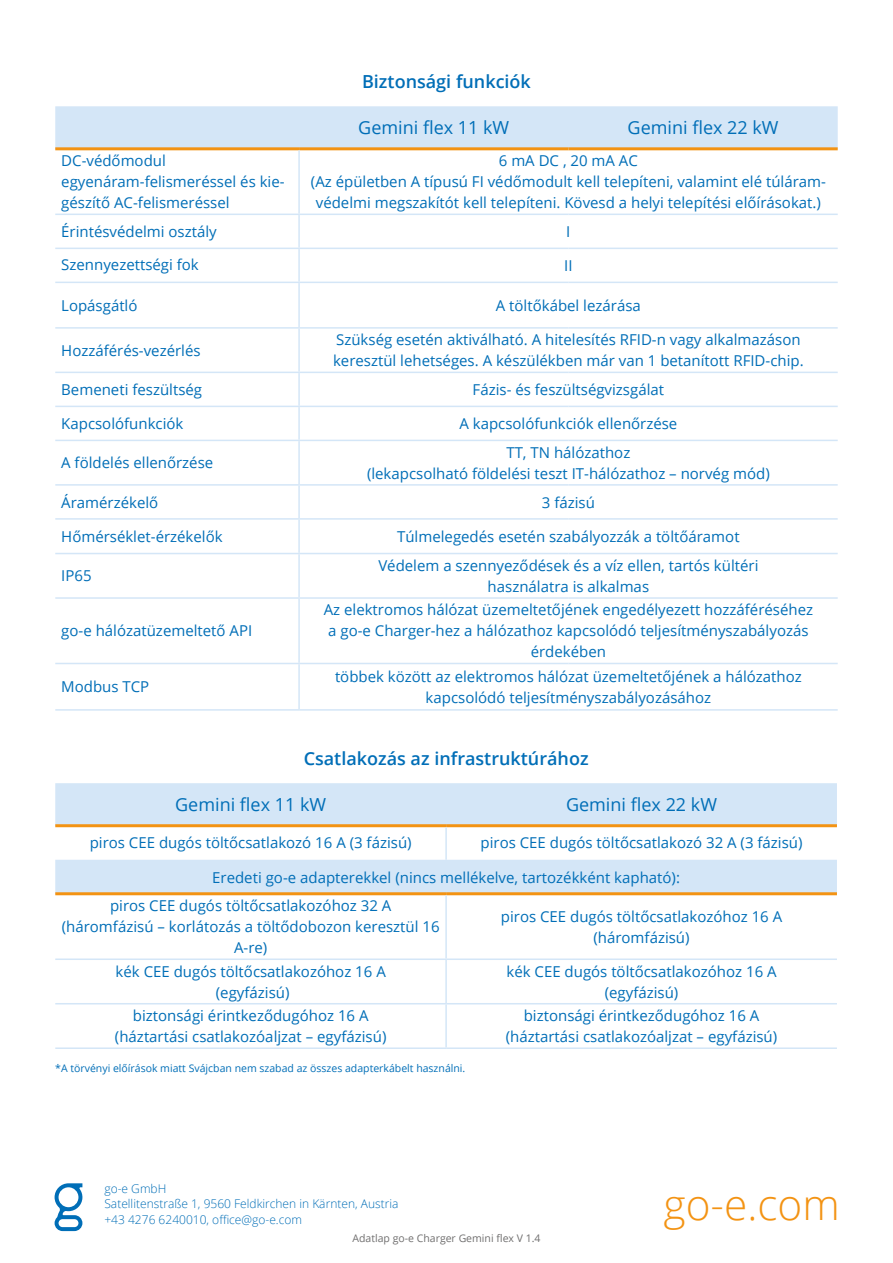
<style>
.page{position:relative;width:893px;height:1263px;background:#fff}
.page>*{position:absolute;margin:0;border:0;box-sizing:border-box;transform-origin:0 0}
.t1{font:300 42.3px "Open Sans";color:#f39313}
.t2{font:18px "Open Sans";color:#006eb7}
.t3{font:600 18px "Open Sans";color:#006eb7}
.t4{font:15px/21px "Open Sans";color:#006eb7;text-align:center}
.t5{font:300 12px/15.6px "Open Sans";color:#006eb7}
.t6{font:10.5px "Open Sans";color:#006eb7}
.t7{font:10.5px "Open Sans";color:#706f6f}
</style>
<div class="page">
<svg style="left:55px;top:1183px;width:28px;height:48px"></svg>
<div style="left:55px;top:106px;width:783px;height:41px;background:#d4e6f7"></div>
<hr style="left:55px;top:214px;width:244px;height:1px;background:#d4e6f7">
<hr style="left:299px;top:214px;width:269px;height:1px;background:#d4e6f7">
<hr style="left:568px;top:214px;width:270px;height:1px;background:#d4e6f7">
<hr style="left:55px;top:248px;width:244px;height:1px;background:#d4e6f7">
<hr style="left:299px;top:248px;width:269px;height:1px;background:#d4e6f7">
<hr style="left:568px;top:248px;width:270px;height:1px;background:#d4e6f7">
<hr style="left:55px;top:282px;width:244px;height:1px;background:#d4e6f7">
<hr style="left:299px;top:282px;width:269px;height:1px;background:#d4e6f7">
<hr style="left:568px;top:282px;width:270px;height:1px;background:#d4e6f7">
<hr style="left:55px;top:327px;width:244px;height:2px;background:#d4e6f7">
<hr style="left:299px;top:327px;width:269px;height:2px;background:#d4e6f7">
<hr style="left:568px;top:327px;width:270px;height:2px;background:#d4e6f7">
<hr style="left:55px;top:372px;width:244px;height:1px;background:#d4e6f7">
<hr style="left:299px;top:372px;width:269px;height:1px;background:#d4e6f7">
<hr style="left:568px;top:372px;width:270px;height:1px;background:#d4e6f7">
<hr style="left:55px;top:406px;width:244px;height:1px;background:#d4e6f7">
<hr style="left:299px;top:406px;width:269px;height:1px;background:#d4e6f7">
<hr style="left:568px;top:406px;width:270px;height:1px;background:#d4e6f7">
<hr style="left:55px;top:440px;width:244px;height:1px;background:#d4e6f7">
<hr style="left:299px;top:440px;width:269px;height:1px;background:#d4e6f7">
<hr style="left:568px;top:440px;width:270px;height:1px;background:#d4e6f7">
<hr style="left:55px;top:484px;width:244px;height:2px;background:#d4e6f7">
<hr style="left:299px;top:484px;width:269px;height:2px;background:#d4e6f7">
<hr style="left:568px;top:484px;width:270px;height:2px;background:#d4e6f7">
<hr style="left:55px;top:518px;width:244px;height:2px;background:#d4e6f7">
<hr style="left:299px;top:518px;width:269px;height:2px;background:#d4e6f7">
<hr style="left:568px;top:518px;width:270px;height:2px;background:#d4e6f7">
<hr style="left:55px;top:553px;width:244px;height:1px;background:#d4e6f7">
<hr style="left:299px;top:553px;width:269px;height:1px;background:#d4e6f7">
<hr style="left:568px;top:553px;width:270px;height:1px;background:#d4e6f7">
<hr style="left:55px;top:597px;width:244px;height:2px;background:#d4e6f7">
<hr style="left:299px;top:597px;width:269px;height:2px;background:#d4e6f7">
<hr style="left:568px;top:597px;width:270px;height:2px;background:#d4e6f7">
<hr style="left:55px;top:663px;width:244px;height:1px;background:#d4e6f7">
<hr style="left:299px;top:663px;width:269px;height:1px;background:#d4e6f7">
<hr style="left:568px;top:663px;width:270px;height:1px;background:#d4e6f7">
<hr style="left:55px;top:709px;width:244px;height:2px;background:#d4e6f7">
<hr style="left:299px;top:709px;width:269px;height:2px;background:#d4e6f7">
<hr style="left:568px;top:709px;width:270px;height:2px;background:#d4e6f7">
<hr style="left:55px;top:147px;width:244px;height:3px;background:#f39313">
<hr style="left:299px;top:147px;width:269px;height:3px;background:#f39313">
<hr style="left:568px;top:147px;width:270px;height:3px;background:#f39313">
<hr style="left:298px;top:150px;width:2px;height:64px;background:#d4e6f7">
<hr style="left:298px;top:215px;width:2px;height:33px;background:#d4e6f7">
<hr style="left:298px;top:249px;width:2px;height:33px;background:#d4e6f7">
<hr style="left:298px;top:283px;width:2px;height:44px;background:#d4e6f7">
<hr style="left:298px;top:329px;width:2px;height:43px;background:#d4e6f7">
<hr style="left:298px;top:373px;width:2px;height:33px;background:#d4e6f7">
<hr style="left:298px;top:407px;width:2px;height:33px;background:#d4e6f7">
<hr style="left:298px;top:441px;width:2px;height:43px;background:#d4e6f7">
<hr style="left:298px;top:486px;width:2px;height:32px;background:#d4e6f7">
<hr style="left:298px;top:520px;width:2px;height:33px;background:#d4e6f7">
<hr style="left:298px;top:554px;width:2px;height:43px;background:#d4e6f7">
<hr style="left:298px;top:599px;width:2px;height:64px;background:#d4e6f7">
<hr style="left:298px;top:664px;width:2px;height:45px;background:#d4e6f7">
<svg style="left:55px;top:783px;width:782px;height:109px;fill:#d4e6f7"></svg>
<hr style="left:55px;top:958px;width:391px;height:2px;background:#d4e6f7">
<hr style="left:446px;top:958px;width:391px;height:2px;background:#d4e6f7">
<hr style="left:55px;top:1003px;width:391px;height:1px;background:#d4e6f7">
<hr style="left:446px;top:1003px;width:391px;height:1px;background:#d4e6f7">
<hr style="left:55px;top:1047px;width:391px;height:2px;background:#d4e6f7">
<hr style="left:446px;top:1047px;width:391px;height:2px;background:#d4e6f7">
<hr style="left:55px;top:824px;width:391px;height:3px;background:#f39313">
<hr style="left:446px;top:824px;width:391px;height:3px;background:#f39313">
<hr style="left:55px;top:892px;width:391px;height:3px;background:#f39313">
<hr style="left:446px;top:892px;width:391px;height:3px;background:#f39313">
<hr style="left:445px;top:827px;width:2px;height:33px;background:#d4e6f7">
<hr style="left:445px;top:895px;width:2px;height:63px;background:#d4e6f7">
<hr style="left:445px;top:960px;width:2px;height:43px;background:#d4e6f7">
<hr style="left:445px;top:1004px;width:2px;height:43px;background:#d4e6f7">
<p class="t3" style="left:362px;top:69px;width:170px">Biztonsági funkciók</p>
<p class="t2" style="left:358px;top:116px;width:153px">Gemini flex 11 kW</p>
<p class="t2" style="left:628px;top:116px;width:153px">Gemini flex 22 kW</p>
<p class="t4" style="left:61px;top:150px;width:225px;text-align:left">DC-védőmodul egyenáram-felismeréssel és kie&shy;gészítő AC-felismeréssel</p>
<p class="t4" style="left:311px;top:150px;width:516px">6 mA DC , 20 mA AC<br>(Az épületben A típusú FI védőmodult kell telepíteni, valamint elé túláram&shy;védelmi megszakítót kell telepíteni. Kövesd a helyi telepítési előírásokat.)</p>
<p class="t4" style="left:61px;top:221px;width:157px">Érintésvédelmi osztály</p>
<p class="t4" style="left:566px;top:221px;width:6px">I</p>
<p class="t4" style="left:61px;top:254px;width:139px">Szennyezettségi fok</p>
<p class="t4" style="left:564px;top:255px;width:10px">II</p>
<p class="t4" style="left:61px;top:294px;width:78px">Lopásgátló</p>
<p class="t4" style="left:496px;top:294px;width:146px">A töltőkábel lezárása</p>
<p class="t4" style="left:61px;top:339px;width:141px">Hozzáférés-vezérlés</p>
<p class="t4" style="left:333px;top:329px;width:472px;text-align:left">Szükség esetén aktiválható. A hitelesítés RFID-n vagy alkalmazáson keresztül lehetséges. A készülékben már van 1 betanított RFID-chip.</p>
<p class="t4" style="left:61px;top:379px;width:142px">Bemeneti feszültség</p>
<p class="t4" style="left:473px;top:379px;width:193px">Fázis- és feszültségvizsgálat</p>
<p class="t4" style="left:61px;top:413px;width:124px">Kapcsolófunkciók</p>
<p class="t4" style="left:459px;top:413px;width:219px">A kapcsolófunkciók ellenőrzése</p>
<p class="t4" style="left:61px;top:452px;width:154px">A földelés ellenőrzése</p>
<p class="t4" style="left:367px;top:441px;width:404px">TT, TN hálózathoz<br>(lekapcsolható földelési teszt IT-hálózathoz – norvég mód)</p>
<p class="t4" style="left:61px;top:491px;width:99px">Áramérzékelő</p>
<p class="t4" style="left:542px;top:491px;width:55px">3 fázisú</p>
<p class="t4" style="left:61px;top:526px;width:163px">Hőmérséklet-érzékelők</p>
<p class="t4" style="left:397px;top:526px;width:344px">Túlmelegedés esetén szabályozzák a töltőáramot</p>
<p class="t4" style="left:61px;top:565px;width:32px">IP65</p>
<p class="t4" style="left:378px;top:555px;width:382px">Védelem a szennyeződések és a víz ellen, tartós kültéri használatra is alkalmas</p>
<p class="t4" style="left:61px;top:620px;width:192px">go-e hálózatüzemeltető API</p>
<p class="t4" style="left:324px;top:599px;width:491px">Az elektromos hálózat üzemeltetőjének engedélyezett hozzáféréséhez a go-e Charger-hez a hálózathoz kapcsolódó teljesítményszabályozás érdekében</p>
<p class="t4" style="left:61px;top:676px;width:90px">Modbus TCP</p>
<p class="t4" style="left:335px;top:666px;width:468px">többek között az elektromos hálózat üzemeltetőjének a hálózathoz kapcsolódó teljesítményszabályozásához</p>
<p class="t3" style="left:304px;top:746px;width:286px">Csatlakozás az infrastruktúrához</p>
<p class="t2" style="left:175px;top:792px;width:153px">Gemini flex 11 kW</p>
<p class="t2" style="left:566px;top:792px;width:153px">Gemini flex 22 kW</p>
<p class="t4" style="left:90px;top:832px;width:323px">piros CEE dugós töltőcsatlakozó 16 A (3 fázisú)</p>
<p class="t4" style="left:481px;top:832px;width:323px">piros CEE dugós töltőcsatlakozó 32 A (3 fázisú)</p>
<p class="t4" style="left:110px;top:862px;width:571px;line-height:28.8px;text-align:left;text-indent:102px">Eredeti go-e adapterekkel (nincs mellékelve, tartozékként kapható): piros CEE dugós töltőcsatlakozóhoz 32 A</p>
<p class="t4" style="left:62px;top:916px;width:379px">(háromfázisú – korlátozás a töltődobozon keresztül 16<br>A-re)</p>
<p class="t4" style="left:501px;top:905px;width:283px">piros CEE dugós töltőcsatlakozóhoz 16 A (háromfázisú)</p>
<p class="t4" style="left:116px;top:960px;width:272px">kék CEE dugós töltőcsatlakozóhoz 16 A (egyfázisú)</p>
<p class="t4" style="left:506px;top:960px;width:272px">kék CEE dugós töltőcsatlakozóhoz 16 A (egyfázisú)</p>
<p class="t4" style="left:115px;top:1005px;width:273px">biztonsági érintkeződugóhoz 16 A (háztartási csatlakozóaljzat – egyfázisú)</p>
<p class="t4" style="left:506px;top:1005px;width:273px">biztonsági érintkeződugóhoz 16 A (háztartási csatlakozóaljzat – egyfázisú)</p>
<p class="t6" style="left:55px;top:1060px;width:412px">*A törvényi előírások miatt Svájcban nem szabad az összes adapterkábelt használni.</p>
<p class="t5" style="left:104px;top:1180px;width:295px">go-e GmbH<br>Satellitenstraße 1, 9560 Feldkirchen in Kärnten, Austria +43 4276 6240010, office@go-e.com</p>
<p class="t7" style="left:352px;top:1231px;width:190px">Adatlap go-e Charger Gemini flex V 1.4</p>
<h1 class="t1" style="left:663px;top:1176px;width:178px">go-e.com</h1>
</div>
